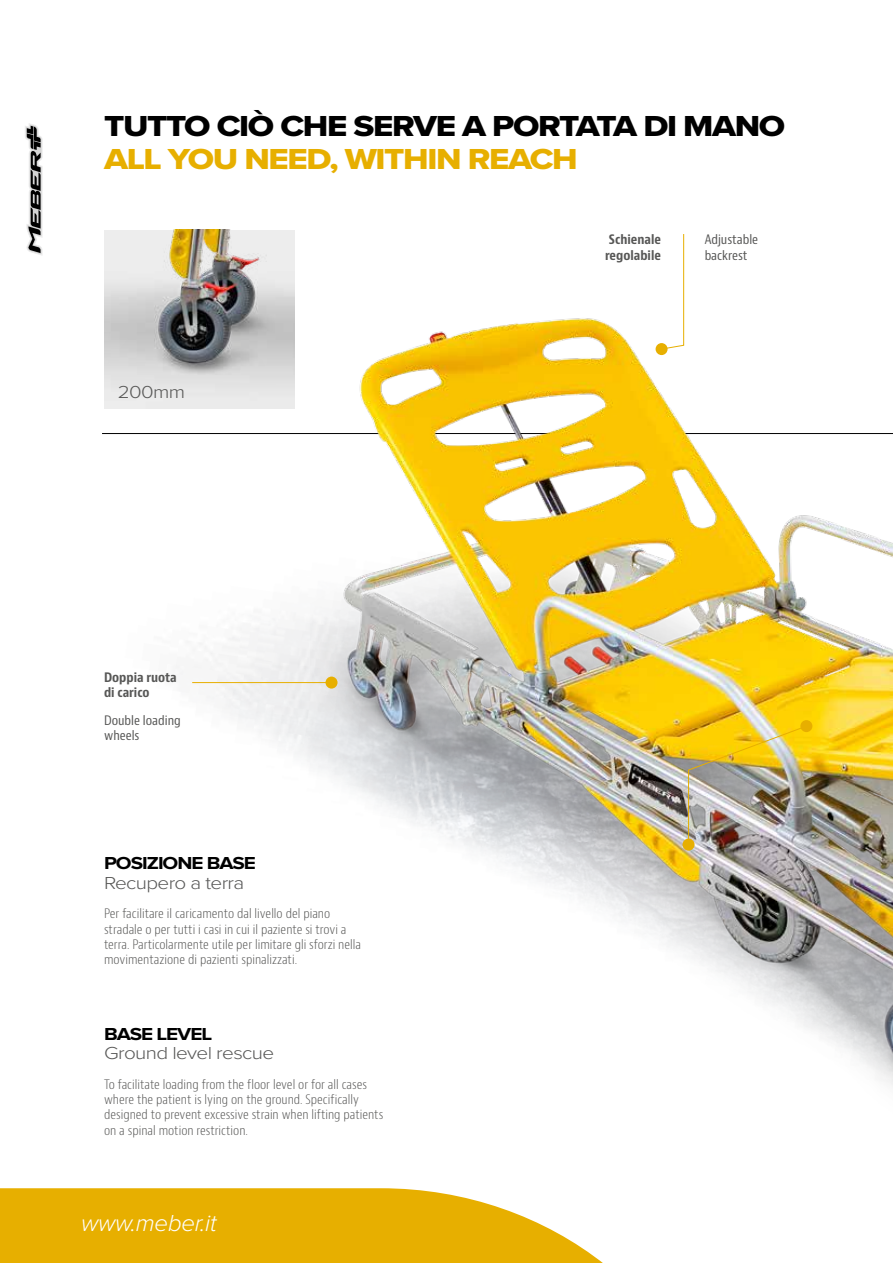
<style>
.page{position:relative;width:893px;height:1263px;background:#fff}
.page>*{position:absolute;margin:0;border:0;box-sizing:border-box;transform-origin:0 0}
.t1{font:30px "Proxima Nova Extrabld";letter-spacing:-.04em;color:#000;scale:1.15 1}
.t2{font:30px "Proxima Nova Extrabld";letter-spacing:-.04em;color:#e7af00;scale:1.15 1}
.t3{font:italic 300 24px "Proxima Nova";letter-spacing:-.01em;color:#fff}
.t4{font:300 18px "Proxima Nova";letter-spacing:-.03em;color:#575756;scale:1.15 1}
.t5{font:700 18px "Proxima Nova";letter-spacing:-.05em;color:#000;scale:1.15 1}
.t6{font:300 condensed 12.75px/15.3px "Bernino Sans";color:#575756;scale:1.05 1}
.t7{font:700 condensed 12.75px/15.3px "Bernino Sans";color:#575756;text-align:center;scale:1.05 1}
.t8{font:condensed 12.75px/15.3px "Bernino Sans";color:#575756;scale:1.05 1}
</style>
<div class="page">
<hr style="left:102px;top:433px;width:791px;height:1px;background:#000">
<img style="left:310px;top:296px;width:583px;height:804px">
<img style="left:104px;top:230px;width:190px;height:178px">
<svg style="left:0;top:1188px;width:603px;height:75px;background:#e9b81e"></svg>
<svg style="left:25px;top:124px;width:17px;height:131px"></svg>
<svg style="left:661px;top:234px;width:23px;height:116px"></svg>
<div style="left:656px;top:343px;width:12px;height:12px;background:#e7af00;border-radius:50%"></div>
<img style="left:688px;top:725px;width:119px;height:120px">
<div style="left:682px;top:839px;width:12px;height:12px;background:#e7af00;border-radius:50%"></div>
<div style="left:800px;top:720px;width:12px;height:12px;background:#e7af00;border-radius:50%"></div>
<hr style="left:192px;top:682px;width:140px;height:1px;background:#e7af00">
<div style="left:326px;top:677px;width:12px;height:12px;background:#e7af00;border-radius:50%"></div>
<h1 class="t1" style="left:104px;top:108px;width:594px">TUTTO CIÒ CHE SERVE A PORTATA DI MANO</h1>
<h1 class="t2" style="left:104px;top:141px;width:413px">ALL YOU NEED, WITHIN REACH</h1>
<h3 class="t4" style="left:118px;top:379px;width:60px">200mm</h3>
<p class="t7" style="left:104px;top:670px;width:71px;text-align:left">Doppia ruota di carico</p>
<p class="t8" style="left:104px;top:713px;width:75px">Double loading wheels</p>
<h3 class="t5" style="left:104px;top:853px;width:134px">POSIZIONE BASE</h3>
<p class="t6" style="left:104px;top:906px;width:246px">Per facilitare il caricamento dal livello del piano stradale o per tutti i casi in cui il paziente si trovi a terra. Particolarmente utile per limitare gli sforzi nella movimentazione di pazienti spinalizzati.</p>
<h3 class="t4" style="left:104px;top:869px;width:123px">Recupero a terra</h3>
<h3 class="t5" style="left:104px;top:1023px;width:96px">BASE LEVEL</h3>
<p class="t6" style="left:104px;top:1077px;width:267px">To facilitate loading from the floor level or for all cases where the patient is lying on the ground. Specifically designed to prevent excessive strain when lifting patients on a spinal motion restriction.</p>
<h3 class="t4" style="left:104px;top:1040px;width:149px">Ground level rescue</h3>
<h2 class="t3" style="left:81px;top:1209px;width:137px">www.meber.it</h2>
<p class="t7" style="left:605px;top:232px;width:55px">Schienale regolabile</p>
<p class="t8" style="left:705px;top:232px;width:53px">Adjustable backrest</p>
</div>
